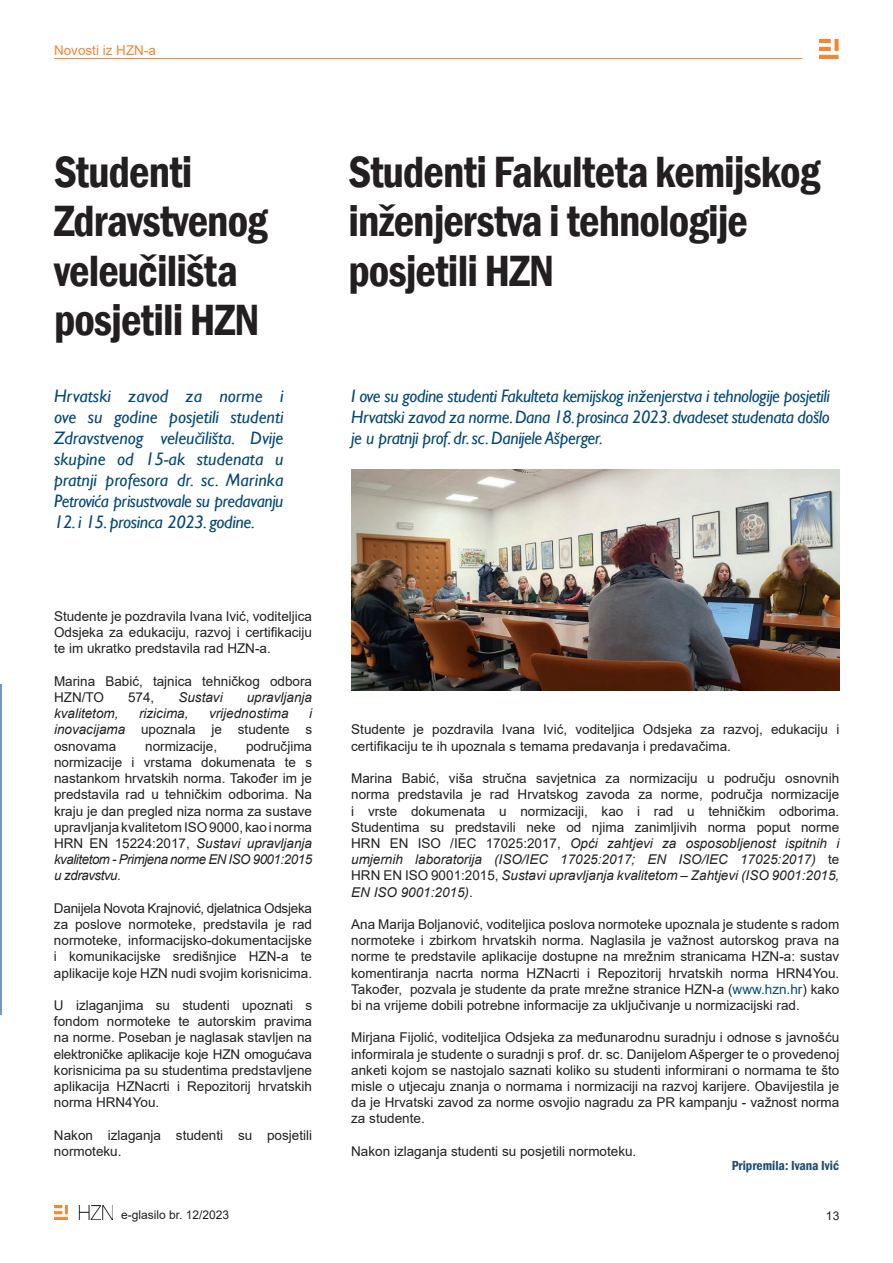
<style>
.page{position:relative;width:893px;height:1263px;background:#fff}
.page>*{position:absolute;margin:0;border:0;box-sizing:border-box;transform-origin:0 0}
.t1{font:600 condensed 45px/49.5px "Franklin Gothic";letter-spacing:-.02em;color:#231f20}
.t2{font:italic 18px/21px "Gill Sans";letter-spacing:-.02em;color:#054877;text-align:justify}
.t3{font:13.5px/16.2px "Arial";color:#231f20;text-align:justify}
.t4{font:italic 13.5px "Arial";color:#231f20}
.t5{font:600 condensed 13.5px "Franklin Gothic";color:#204c75}
.t6{font:13.5px "Arial";color:#f58631}
.t7{font:12px "Arial";color:#231f20}
.s1{font-style:italic}
.s2{color:#054877}
</style>
<div class="page">
<img style="left:819px;top:40px;width:19px;height:19px">
<img style="left:55px;top:1206px;width:57px;height:13px">
<hr style="left:54px;top:58px;width:748px;height:1px;background:#f58630">
<img style="left:351px;top:470px;width:488px;height:221px">
<hr style="left:0;top:684px;width:1px;height:330px;background:#185297">
<p class="t6" style="left:54px;top:40px;width:104px">Novosti iz HZN-a</p>
<h1 class="t1" style="left:54px;top:146px;width:215px">Studenti<br>Zdravstvenog veleučilišta posjetili HZN</h1>
<h2 class="t2" style="left:54px;top:386px;width:231px">Hrvatski zavod za norme i ove su godine posjetili studenti Zdravstvenog veleučilišta. Dvije skupine od 15-ak studenata u pratnji profesora dr. sc. Marinka Petrovića prisustvovale su predavanju</h2>
<h2 class="t2" style="left:54px;top:512px;width:203px">12. i 15. prosinca 2023. godine.</h2>
<p class="t3" style="left:54px;top:608px;width:260px">Studente je pozdravila Ivana Ivić, voditeljica Odsjeka za edukaciju, razvoj i certifikaciju te im ukratko predstavila rad HZN-a.</p>
<p class="t3" style="left:54px;top:673px;width:260px">Marina Babić, tajnica tehničkog odbora<br>HZN/TO</p>
<p class="t3" style="left:128px;top:689px;width:28px">574,</p>
<p class="t4" style="left:178px;top:689px;width:46px">Sustavi</p>
<p class="t4" style="left:247px;top:689px;width:67px">upravljanja</p>
<p class="t3" style="left:54px;top:705px;width:260px;text-indent:255px"><span class="s1">i inovacijama</span> upoznala je studente s osnovama</p>
<p class="t4" style="left:54px;top:705px;width:66px">kvalitetom,</p>
<p class="t4" style="left:139px;top:705px;width:51px">rizicima,</p>
<p class="t4" style="left:209px;top:705px;width:81px">vrijednostima</p>
<p class="t3" style="left:54px;top:738px;width:260px;text-indent:192px">područjima normizacije i vrstama dokumenata te s nastankom hrvatskih norma. Također im je predstavila rad u tehničkim odborima. Na kraju je dan pregled niza norma za sustave upravljanja kvalitetom ISO 9000, kao i norma HRN EN 15224:2017, <span class="s1">Sustavi upravljanja kvalitetom - Primjena norme EN ISO 9001:2015 u zdravstvu</span>.</p>
<p class="t3" style="left:54px;top:900px;width:260px">Danijela Novota Krajnović, djelatnica Odsjeka za poslove normoteke, predstavila je rad normoteke, informacijsko-dokumentacijske i komunikacijske središnjice HZN-a te aplikacije koje HZN nudi svojim korisnicima.</p>
<p class="t3" style="left:54px;top:997px;width:260px">U izlaganjima su studenti upoznati s fondom normoteke te autorskim pravima na norme. Poseban je naglasak stavljen na elektroničke aplikacije koje HZN omogućava korisnicima pa su studentima predstavljene aplikacija HZNacrti i Repozitorij hrvatskih norma HRN4You.</p>
<p class="t3" style="left:54px;top:1126px;width:260px">Nakon izlaganja studenti su posjetili normoteku.</p>
<p class="t3" style="left:145px;top:738px;width:74px">normizacije,</p>
<h1 class="t1" style="left:349px;top:146px;width:473px">Studenti Fakulteta kemijskog inženjerstva i tehnologije posjetili HZN</h1>
<h2 class="t2" style="left:351px;top:386px;width:480px">I ove su godine studenti Fakulteta kemijskog inženjerstva i tehnologije posjetili Hrvatski zavod za norme. Dana 18. prosinca 2023. dvadeset studenata došlo je u pratnji prof. dr. sc. Danijele Ašperger.</h2>
<p class="t3" style="left:351px;top:721px;width:490px">Studente je pozdravila Ivana Ivić, voditeljica Odsjeka za razvoj, edukaciju i certifikaciju te ih upoznala s temama predavanja i predavačima.</p>
<p class="t3" style="left:351px;top:770px;width:490px">Marina Babić, viša stručna savjetnica za normizaciju u području osnovnih norma predstavila je rad Hrvatskog zavoda za norme, područja normizacije i vrste dokumenata u normizaciji, kao i rad u tehničkim odborima.<br>Studentima su predstavili neke od njima zanimljivih norma poput norme HRN EN ISO /IEC 17025:2017, <span class="s1">Opći zahtjevi za osposobljenost ispitnih i umjernih laboratorija (ISO/IEC 17025:2017; EN ISO/IEC 17025:2017)</span> te HRN EN ISO 9001:2015, <span class="s1">Sustavi upravljanja kvalitetom – Zahtjevi (ISO 9001:2015, EN ISO 9001:2015)</span>.</p>
<p class="t3" style="left:351px;top:916px;width:490px">Ana Marija Boljanović, voditeljica poslova normoteke upoznala je studente s radom normoteke i zbirkom hrvatskih norma. Naglasila je važnost autorskog prava na norme te predstavile aplikacije dostupne na mrežnim stranicama HZN-a: sustav komentiranja nacrta norma HZNacrti i Repozitorij hrvatskih norma HRN4You.<br>Također, pozvala je studente da prate mrežne stranice HZN-a (<span class="s2">www.hzn.hr</span>) kako bi na vrijeme dobili potrebne informacije za uključivanje u normizacijski rad.</p>
<p class="t3" style="left:351px;top:1029px;width:490px">Mirjana Fijolić, voditeljica Odsjeka za međunarodnu suradnju i odnose s javnošću informirala je studente o suradnji s prof. dr. sc. Danijelom Ašperger te o provedenoj anketi kojom se nastojalo saznati koliko su studenti informirani o normama te što misle o utjecaju znanja o normama i normizaciji na razvoj karijere. Obavijestila je da je Hrvatski zavod za norme osvojio nagradu za PR kampanju - važnost norma za studente.</p>
<p class="t3" style="left:351px;top:1143px;width:287px">Nakon izlaganja studenti su posjetili normoteku.</p>
<p class="t5" style="left:732px;top:1156px;width:109px">Pripremila: Ivana Ivić</p>
<p class="t7" style="left:121px;top:1206px;width:110px">e-glasilo br. 12/2023</p>
<p class="t7" style="left:826px;top:1207px;width:15px">13</p>
</div>
